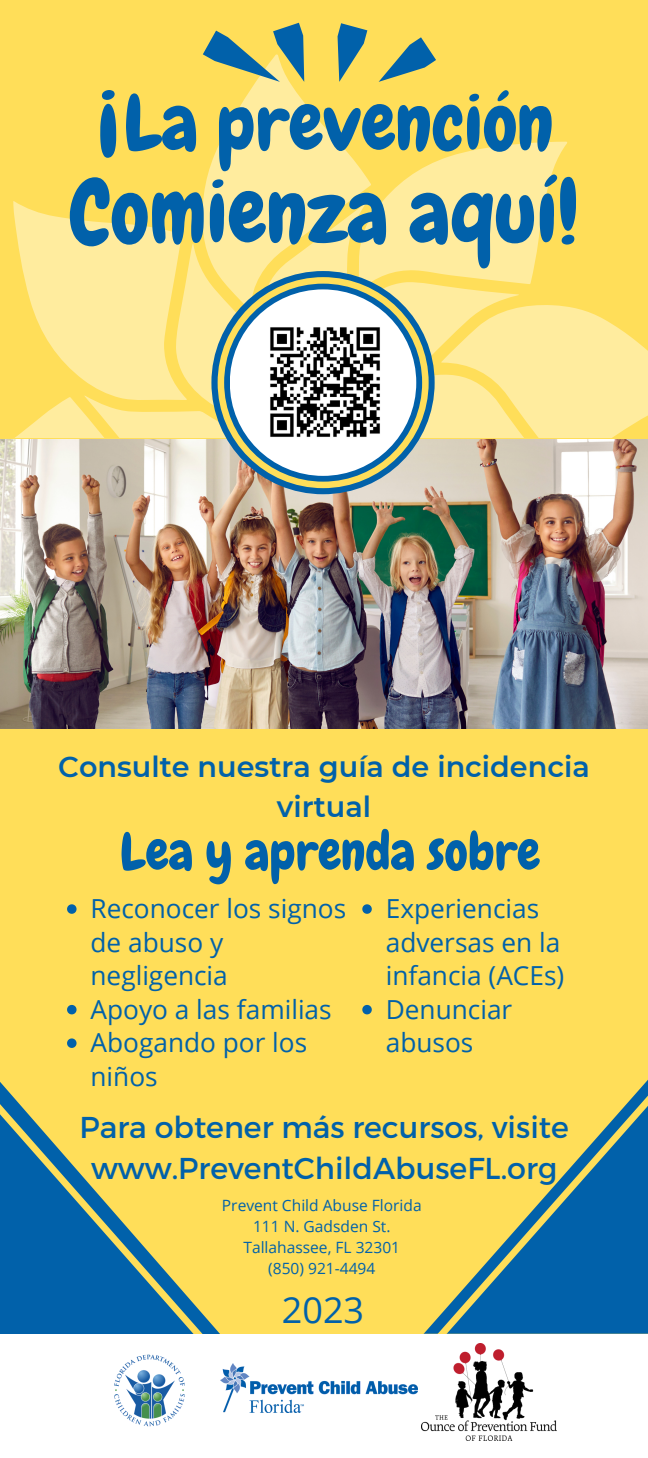
<style>
.page{position:relative;width:648px;height:1458px;background:#fff}
.page>*{position:absolute;margin:0;border:0;box-sizing:border-box;transform-origin:0 0}
.t1{font:87.3px "Chewy";color:#0161aa}
.t2{font:77.62px "Chewy";color:#0161aa}
.t3{font:51.98px "Chewy";color:#0161aa}
.t4{font:36px "Open Sans";color:#0161aa}
.t5{font:30.15px/41.6px "Montserrat";color:#0161aa;text-align:center}
.t6{font:600 28.57px/40.1px "Montserrat";color:#0161aa;text-align:center}
.t7{font:26.32px/33.5px "Open Sans";color:#0161aa}
.t8{font:15.53px "Open Sans";color:#0161aa}
</style>
<div class="page">
<img style="left:0;top:438px;width:648px;height:291px">
<div style="left:0;top:729px;width:648px;height:605px;background:#ffde59"></div>
<div style="left:0;top:0;width:648px;height:438px;background:#ffde59"></div>
<svg style="left:202px;top:54px;width:136px;height:88px"></svg>
<svg style="left:13px;top:142px;width:635px;height:295px"></svg>
<div style="left:211px;top:271px;width:224px;height:223px;background:#0161aa;border-radius:50%"></div>
<svg style="left:218px;top:277px;width:211px;height:211px"></svg>
<img style="left:264px;top:322px;width:120px;height:121px">
<svg style="left:423px;top:1080px;width:225px;height:254px"></svg>
<svg style="left:0;top:1004px;width:220px;height:330px"></svg>
<img style="left:220px;top:1364px;width:198px;height:48px">
<img style="left:114px;top:1354px;width:71px;height:73px">
<img style="left:422px;top:1344px;width:135px;height:96px">
<svg style="left:203px;top:23px;width:101px;height:59px"></svg>
<svg style="left:338px;top:23px;width:29px;height:59px"></svg>
<svg style="left:379px;top:37px;width:57px;height:45px"></svg>
<svg style="left:67px;top:904px;width:10px;height:10px"></svg>
<svg style="left:67px;top:1005px;width:10px;height:9px"></svg>
<svg style="left:67px;top:1038px;width:10px;height:10px"></svg>
<svg style="left:362px;top:904px;width:10px;height:10px"></svg>
<svg style="left:362px;top:1005px;width:10px;height:9px"></svg>
<h6 class="t1" style="left:119px;top:178px;width:23px;rotate:-180deg">!</h6>
<p class="t2" style="left:124px;top:74px;width:431px">La prevención</p>
<p class="t1" style="left:69px;top:157px;width:511px">Comienza aquí!</p>
<p class="t6" style="left:58px;top:746px;width:533px">Consulte nuestra guía de incidencia virtual</p>
<h5 class="t3" style="left:120px;top:819px;width:422px">Lea y aprenda sobre</h5>
<h3 class="t7" style="left:91px;top:891px;width:257px">Reconocer los signos de abuso y negligencia</h3>
<p class="t7" style="left:91px;top:992px;width:243px">Apoyo a las familias</p>
<p class="t7" style="left:91px;top:1025px;width:218px">Abogando por los niños</p>
<p class="t7" style="left:386px;top:891px;width:180px">Experiencias adversas en la infancia (ACEs)</p>
<p class="t7" style="left:386px;top:992px;width:128px">Denunciar abusos</p>
<p class="t5" style="left:79px;top:1105px;width:491px">Para obtener más recursos, visite www.PreventChildAbuseFL.org</p>
<p class="t8" style="left:222px;top:1194px;width:201px">Prevent Child Abuse Florida</p>
<p class="t8" style="left:253px;top:1216px;width:139px">111 N. Gadsden St.</p>
<p class="t8" style="left:243px;top:1237px;width:158px">Tallahassee, FL 32301</p>
<p class="t8" style="left:268px;top:1258px;width:109px">(850) 921-4494</p>
<h4 class="t4" style="left:282px;top:1285px;width:84px">2023</h4>
</div>
